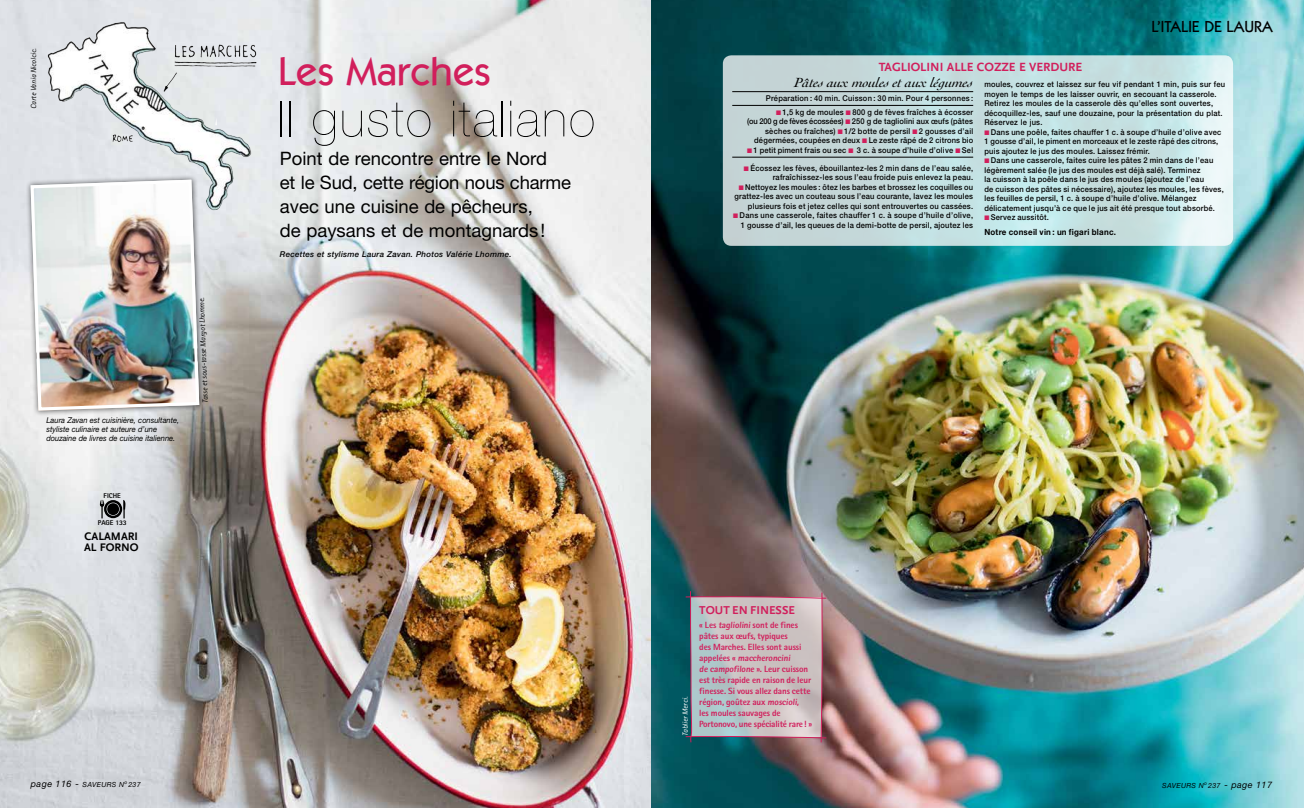
<style>
.page{position:relative;width:1304px;height:808px;background:#fff}
.page>*{position:absolute;margin:0;border:0;box-sizing:border-box;transform-origin:0 0}
.t1{font:200 50px "Helvetica Neue LT Std";letter-spacing:.04em;color:#000}
.t2{font:500 40px "Itc Kabel LT";color:#d11f5c}
.t3{font:18.5px/24px "Helvetica Neue LT Std";color:#000}
.t4{font:500 16px "Itc Kabel LT";color:#000}
.t5{font:italic 14px "Cochin LT Std";letter-spacing:-.02em;color:#000;scale:1.1 1}
.t6{font:700 12.5px "Scala Sans";color:#d11f5c}
.t7{font:700 12px "Scala Sans";color:#d11f5c}
.t8{font:700 11.5px/11px "Scala Sans";color:#000}
.t9{font:800 9px/11px "Rotis Sans Serif Std";letter-spacing:-.01em;color:#d11f5c}
.t10{font:700 8.5px "Helvetica Neue LT Std";letter-spacing:.03em;color:#000;scale:.94 1}
.t11{font:500 8px/9.5px "Helvetica Neue LT Std";letter-spacing:.03em;color:#000;text-align:right;scale:.94 1}
.t12{font:italic 8px/9px "Helvetica Neue LT Std";color:#000;scale:.94 1}
.t13{font:italic 500 8px "Helvetica Neue LT Std";letter-spacing:.03em;color:#000}
.t14{font:italic 7.5px "Rotis Sans Serif Std";color:#000}
.t15{font:italic 7.5px "Rotis Sans Serif Std";color:#fff}
.t16{font:italic 7px "Helvetica Neue LT Std";letter-spacing:.05em;color:#000}
.t17{font:800 7px "Rotis Sans Serif Std";color:#000}
.s1{font-size:9px}
.s2{color:#d11f5c}
</style>
<div class="page">
<img style="left:652px;top:0;width:652px;height:808px">
<img style="left:0;top:0;width:652px;height:808px">
<svg style="left:685px;top:590px;width:142px;height:153px;background:#b3b0b2"></svg>
<svg style="left:723px;top:55px;width:510px;height:191px;background:#c6dedf"></svg>
<hr style="left:732px;top:91px;width:241px;height:1px;background:#000">
<hr style="left:732px;top:105px;width:241px;height:1px;background:#000">
<hr style="left:732px;top:157px;width:241px;height:1px;background:#000">
<p class="t14" style="left:29px;top:109px;width:62px;rotate:-90deg">Carte Vania Nicolcic.</p>
<p class="t12" style="left:46px;top:415px;width:143px">Laura Zavan est cuisinière, consultante, styliste culinaire et auteure d’une douzaine de livres de cuisine italienne.</p>
<p class="t17" style="left:104px;top:491px;width:19px">FICHE</p>
<p class="t17" style="left:98px;top:518px;width:30px">PAGE 133</p>
<h3 class="t8" style="left:84px;top:531px;width:56px">CALAMARI<br>AL FORNO</h3>
<p class="t14" style="left:201px;top:404px;width:108px;rotate:-92deg">Tasse et sous-tasse Margot Lhomme.</p>
<h2 class="t2" style="left:278px;top:48px;width:214px">Les Marches</h2>
<h1 class="t1" style="left:278px;top:90px;width:318px">Il gusto italiano</h1>
<h3 class="t3" style="left:280px;top:147px;width:293px">Point de rencontre entre le Nord<br>et le Sud, cette région nous charme avec une cuisine de pêcheurs,<br>de paysans et de montagnards!</h3>
<p class="t13" style="left:280px;top:250px;width:233px">Recettes et stylisme Laura Zavan. Photos Valérie Lhomme.</p>
<p class="t16" style="left:31px;top:780px;width:111px"><span class="s1">page 116 -</span> SAVEURS N<sup>o</sup> 237</p>
<h3 class="t4" style="left:1152px;top:17px;width:123px">L’ITALIE DE LAURA</h3>
<h3 class="t6" style="left:879px;top:60px;width:205px">TAGLIOLINI ALLE COZZE E VERDURE</h3>
<p class="t11" style="left:984px;top:80px;width:258px;text-align:left">moules, couvrez et laissez sur feu vif pendant 1 min, puis sur feu moyen le temps de les laisser ouvrir, en secouant la casserole.<br>Retirez les moules de la casserole dès qu’elles sont ouvertes, décoquillez-les, sauf une douzaine, pour la présentation du plat.<br>Réservez le jus.</p>
<p class="t11" style="left:984px;top:127px;width:254px;text-align:left"><span class="s2">■</span> Dans une poêle, faites chauffer 1 c. à soupe d’huile d’olive avec<br>1 gousse d’ail, le piment en morceaux et le zeste râpé des citrons, puis ajoutez le jus des moules. Laissez frémir.</p>
<p class="t11" style="left:984px;top:156px;width:256px;text-align:left"><span class="s2">■</span> Dans une casserole, faites cuire les pâtes 2 min dans de l’eau légèrement salée (le jus des moules est déjà salé). Terminez<br>la cuisson à la poêle dans le jus des moules (ajoutez de l’eau<br>de cuisson des pâtes si nécessaire), ajoutez les moules, les fèves, les feuilles de persil, 1 c. à soupe d’huile d’olive. Mélangez délicatement jusqu’à ce que le jus ait été presque tout absorbé.</p>
<p class="t11" style="left:984px;top:213px;width:70px"><span class="s2">■</span> Servez aussitôt.</p>
<p class="t10" style="left:984px;top:227px;width:142px">Notre conseil vin : un figari blanc.</p>
<h3 class="t5" style="left:794px;top:75px;width:164px">Pâtes aux moules et aux légumes</h3>
<p class="t11" style="left:766px;top:93px;width:222px">Préparation : 40 min. Cuisson : 30 min. Pour 4 personnes :</p>
<p class="t11" style="left:747px;top:107px;width:242px"><span class="s2">■</span> 1,5 kg de moules <span class="s2">■</span> 800 g de fèves fraîches à écosser<br>(ou 200 g de fèves écossées) <span class="s2">■</span> 250 g de tagliolini aux œufs (pâtes sèches ou fraîches) <span class="s2">■</span> 1/2 botte de persil <span class="s2">■</span> 2 gousses d’ail dégermées, coupées en deux <span class="s2">■</span> Le zeste râpé de 2 citrons bio</p>
<p class="t11" style="left:747px;top:145px;width:242px"><span class="s2">■</span> 1 petit piment frais ou sec <span class="s2">■</span> 3 c. à soupe d’huile d’olive <span class="s2">■</span> Sel</p>
<p class="t11" style="left:744px;top:163px;width:245px"><span class="s2">■</span> Écossez les fèves, ébouillantez-les 2 min dans de l’eau salée, rafraîchissez-les sous l’eau froide puis enlevez la peau.</p>
<p class="t11" style="left:734px;top:182px;width:255px"><span class="s2">■</span> Nettoyez les moules : ôtez les barbes et brossez les coquilles ou grattez-les avec un couteau sous l’eau courante, lavez les moules plusieurs fois et jetez celles qui sont entrouvertes ou cassées.</p>
<p class="t11" style="left:733px;top:211px;width:257px"><span class="s2">■</span> Dans une casserole, faites chauffer 1 c. à soupe d’huile d’olive,<br>1 gousse d’ail, les queues de la demi-botte de persil, ajoutez les</p>
<p class="t15" style="left:681px;top:736px;width:41px;rotate:-90deg">Tablier Merci.</p>
<h3 class="t7" style="left:699px;top:603px;width:97px">TOUT EN FINESSE</h3>
<p class="t9" style="left:699px;top:619px;width:114px">« Les tagliolini sont de fines pâtes aux œufs, typiques<br>des Marches. Elles sont aussi appelées « maccheroncini<br>de campofilone ». Leur cuisson est très rapide en raison de leur finesse. Si vous allez dans cette région, goûtez aux moscioli, les moules sauvages de<br>Portonovo, une spécialité rare! »</p>
<p class="t16" style="left:1162px;top:781px;width:111px">SAVEURS N<sup>o</sup> 237 <span class="s1">- page 117</span></p>
</div>
